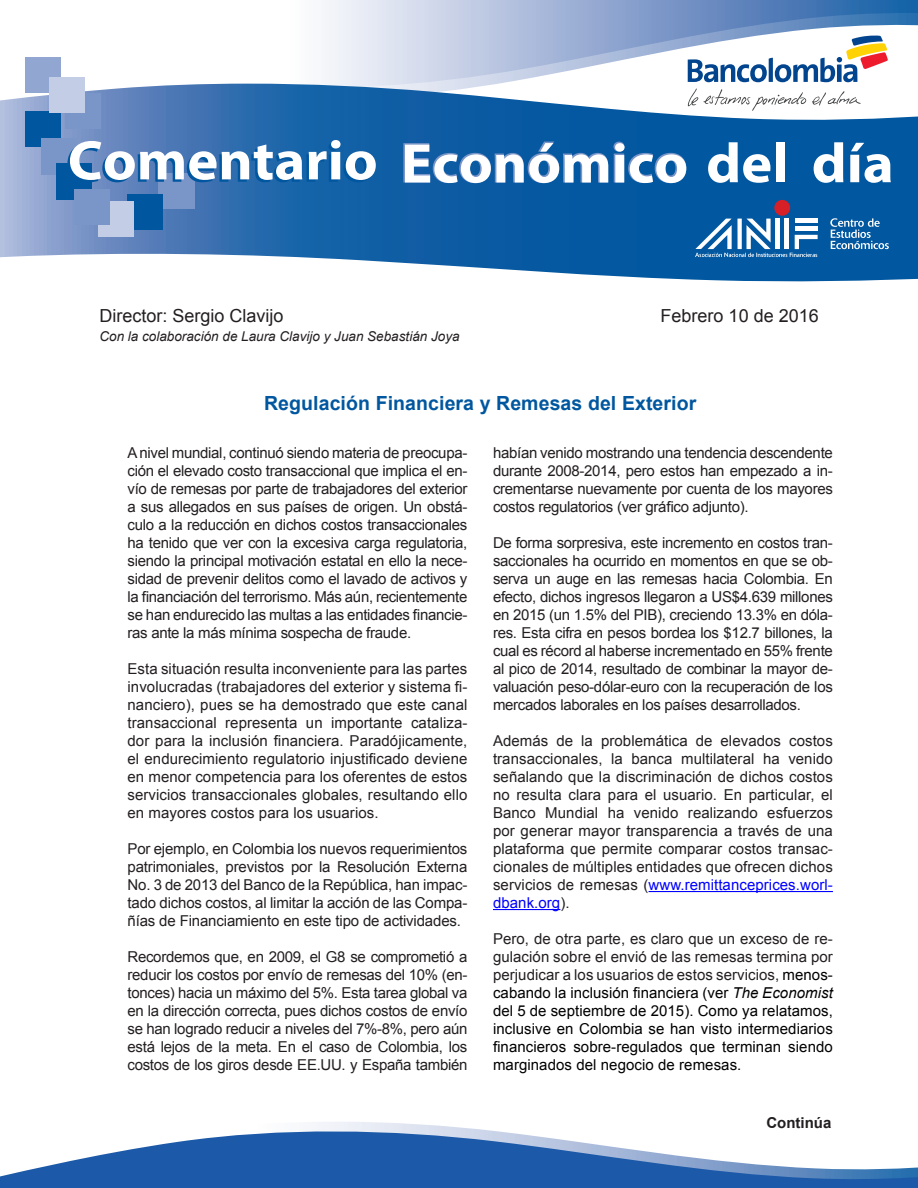
<style>
.page{position:relative;width:918px;height:1188px;background:#fff}
.page>*{position:absolute;margin:0;border:0;box-sizing:border-box;transform-origin:0 0}
.TITULO{font:700 19.5px "Arial";letter-spacing:.005em;color:#01579f}
.t1{font:18px "Arial";color:#231f20}
.TEXTO{font:15px/18px "Arial";letter-spacing:-.02em;color:#231f20;text-align:justify}
.TEXTO-2{font:15px/18px "Arial";letter-spacing:.005em;color:#000;text-align:justify}
.t2{font:700 15px "Arial";color:#231f20}
.t3{font:italic 13.5px "Arial";color:#231f20}
.s1{color:#00f}
.s2{color:#231f20}
.s3{font-style:italic}
</style>
<div class="page">
<svg style="left:216px;top:0;width:702px;height:84px"></svg>
<svg style="left:0;top:84px;width:622px;height:26px"></svg>
<svg style="left:0;top:110px;width:918px;height:172px;background:#3c7ab4"></svg>
<svg style="left:317px;top:1122px;width:134px;height:5px"></svg>
<div style="left:158px;top:173px;width:36px;height:36px;background:#7a95c7"></div>
<div style="left:65px;top:93px;width:36px;height:36px;background:#7a95c7"></div>
<div style="left:25px;top:57px;width:36px;height:36px;background:#91a6d1"></div>
<div style="left:25px;top:111px;width:36px;height:36px;background:#01579f"></div>
<div style="left:41px;top:138px;width:36px;height:36px;background:#7a95c7"></div>
<div style="left:56px;top:164px;width:36px;height:36px;background:#01579f"></div>
<div style="left:127px;top:194px;width:36px;height:36px;background:#01579f"></div>
<div style="left:98px;top:201px;width:36px;height:36px;background:#c3cde6"></div>
<div style="left:49px;top:77px;width:36px;height:36px;background:#c3cde6"></div>
<div style="left:74px;top:189px;width:36px;height:36px;background:#7a95c7"></div>
<svg style="left:67px;top:140px;width:309px;height:42px"></svg>
<svg style="left:403px;top:140px;width:284px;height:44px"></svg>
<div style="left:776px;top:145px;width:9px;height:40px;background:#01579f"></div>
<svg style="left:708px;top:142px;width:62px;height:44px"></svg>
<div style="left:776px;top:142px;width:9px;height:40px;background:#fff"></div>
<svg style="left:814px;top:142px;width:29px;height:44px"></svg>
<svg style="left:850px;top:143px;width:41px;height:43px"></svg>
<svg style="left:0;top:1127px;width:918px;height:61px;fill:#1c5aa9"></svg>
<svg style="left:830px;top:218px;width:59px;height:31px;background:#3e7fb6"></svg>
<div style="left:774px;top:200px;width:16px;height:16px;background:#d61f26;border-radius:50%"></div>
<svg style="left:695px;top:219px;width:123px;height:38px"></svg>
<div style="left:775px;top:219px;width:5px;height:30px;background:#fff"></div>
<hr style="left:785px;top:219px;width:4px;height:30px;background:#fff">
<svg style="left:688px;top:34px;width:202px;height:48px"></svg>
<svg style="left:687px;top:88px;width:174px;height:24px"></svg>
<hr style="left:649px;top:891px;width:184px;height:1px;background:#00f">
<hr style="left:493px;top:909px;width:67px;height:1px;background:#00f">
<p class="t1" style="left:99px;top:304px;width:186px">Director: Sergio Clavijo</p>
<p class="t3" style="left:99px;top:328px;width:362px">Con la colaboración de Laura Clavijo y Juan Sebastián Joya</p>
<p class="t1" style="left:661px;top:304px;width:160px">Febrero 10 de 2016</p>
<p class="TITULO" style="left:264px;top:390px;width:434px">Regulación Financiera y Remesas del Exterior</p>
<p class="TEXTO" style="left:128px;top:444px;width:341px">A nivel mundial, continuó siendo materia de preocupa&shy;ción el elevado costo transaccional que implica el en&shy;vío de remesas por parte de trabajadores del exterior a sus allegados en sus países de origen. Un obstá&shy;culo a la reducción en dichos costos transaccionales ha tenido que ver con la excesiva carga regulatoria, siendo la principal motivación estatal en ello la nece&shy;sidad de prevenir delitos como el lavado de activos y la financiación del terrorismo. Más aún, recientemente se han endurecido las multas a las entidades financie&shy;ras ante la más mínima sospecha de fraude.</p>
<p class="TEXTO" style="left:128px;top:660px;width:341px">Esta situación resulta inconveniente para las partes involucradas (trabajadores del exterior y sistema fi&shy;nanciero), pues se ha demostrado que este canal transaccional representa un importante cataliza&shy;dor para la inclusión financiera. Paradójicamente, el endurecimiento regulatorio injustificado deviene en menor competencia para los oferentes de estos servicios transaccionales globales, resultando ello en mayores costos para los usuarios.</p>
<p class="TEXTO" style="left:128px;top:840px;width:341px">Por ejemplo, en Colombia los nuevos requerimientos patrimoniales, previstos por la Resolución Externa No. 3 de 2013 del Banco de la República, han impac&shy;tado dichos costos, al limitar la acción de las Compa&shy;ñías de Financiamiento en este tipo de actividades.</p>
<p class="TEXTO" style="left:128px;top:948px;width:341px">Recordemos que, en 2009, el G8 se comprometió a reducir los costos por envío de remesas del 10% (en&shy;tonces) hacia un máximo del 5%. Esta tarea global va en la dirección correcta, pues dichos costos de envío se han logrado reducir a niveles del 7%-8%, pero aún está lejos de la meta. En el caso de Colombia, los costos de los giros desde EE.UU. y España también</p>
<p class="TEXTO" style="left:493px;top:444px;width:341px">habían venido mostrando una tendencia descendente durante 2008-2014, pero estos han empezado a in&shy;crementarse nuevamente por cuenta de los mayores costos regulatorios (ver gráfico adjunto).</p>
<p class="TEXTO" style="left:493px;top:534px;width:341px">De forma sorpresiva, este incremento en costos tran&shy;saccionales ha ocurrido en momentos en que se ob&shy;serva un auge en las remesas hacia Colombia. En efecto, dichos ingresos llegaron a US$4.639 millones en 2015 (un 1.5% del PIB), creciendo 13.3% en dóla&shy;res. Esta cifra en pesos bordea los $12.7 billones, la cual es récord al haberse incrementado en 55% frente al pico de 2014, resultado de combinar la mayor de&shy;valuación peso-dólar-euro con la recuperación de los mercados laborales en los países desarrollados.</p>
<p class="TEXTO" style="left:493px;top:732px;width:341px">Además de la problemática de elevados costos transaccionales, la banca multilateral ha venido señalando que la discriminación de dichos costos no resulta clara para el usuario. En particular, el Banco Mundial ha venido realizando esfuerzos por generar mayor transparencia a través de una plataforma que permite comparar costos transac&shy;cionales de múltiples entidades que ofrecen dichos servicios de remesas (<span class="s1">www.remittanceprices.worl&shy;dbank.org</span>).</p>
<p class="TEXTO-2" style="left:493px;top:930px;width:341px"><span class="s2">Pero, de otra parte, es claro que un exceso de re&shy;gulación sobre el envió de las remesas termina por perjudicar a los usuarios de estos servicios,</span> menos&shy;cabando la inclusión financiera (ver <span class="s3">The Economist </span>del 5 de septiembre de 2015). Como ya relatamos, inclusive en Colombia se han visto intermediarios financieros sobre-regulados que terminan siendo marginados del negocio de remesas.</p>
<p class="t2" style="left:766px;top:1113px;width:66px">Continúa</p>
</div>
